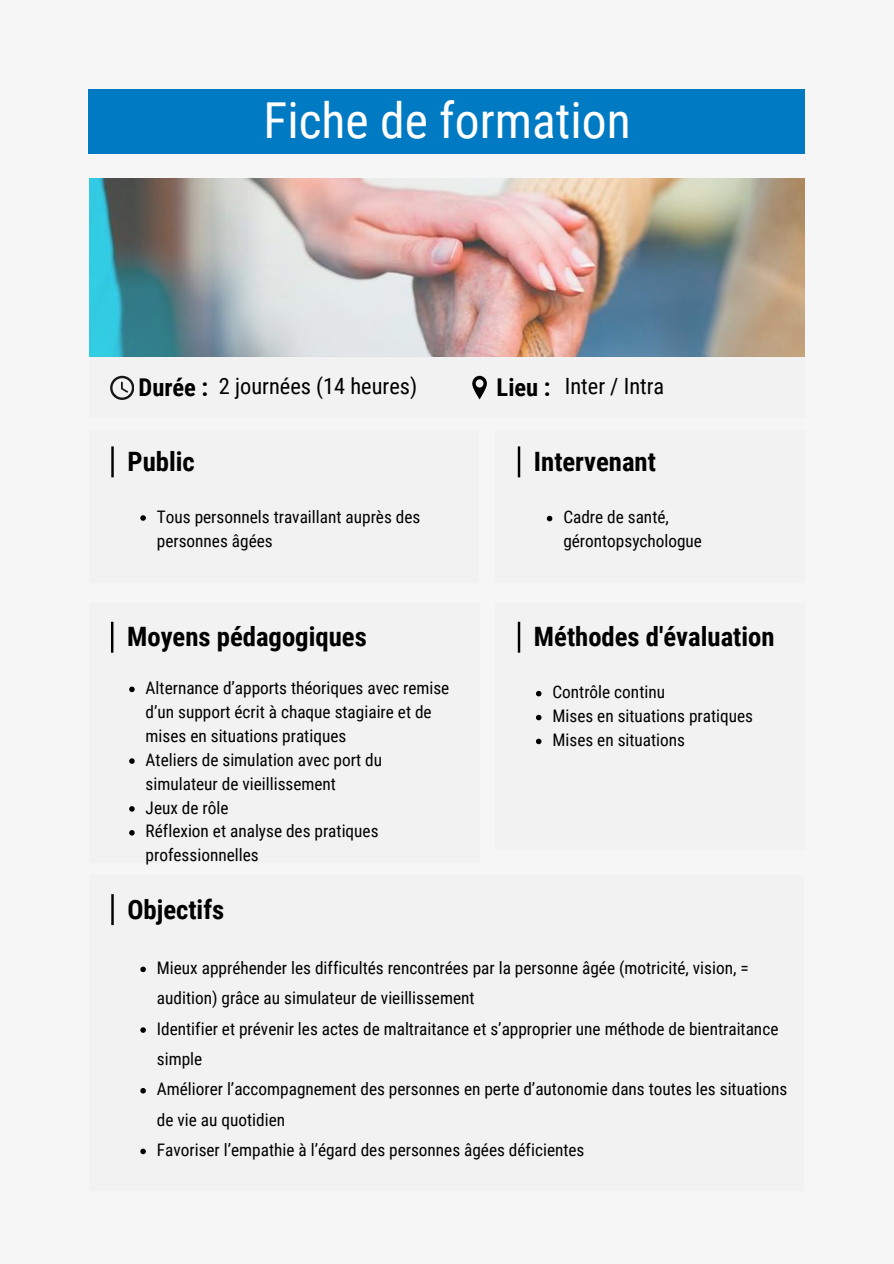
<style>
.page{position:relative;width:894px;height:1264px;background:#fff}
.page>*{position:absolute;margin:0;border:0;box-sizing:border-box;transform-origin:0 0}
.t1{font:49.5px "Roboto Condensed";color:#fff}
.t2{font:700 26.7px "Roboto Condensed";color:#000}
.t3{font:22.35px "Roboto Condensed";color:#000}
.t4{font:17.25px/23.9px "Roboto Condensed";color:#000}
.s1{font-weight:700;font-size:24.45px}
</style>
<div class="page">
<div style="left:0;top:0;width:893px;height:1263px;background:#f6f6f6"></div>
<img style="left:89px;top:178px;width:715px;height:178px">
<div style="left:89px;top:603px;width:390px;height:259px;background:#f2f2f2"></div>
<svg style="left:129px;top:686px;width:6px;height:6px"></svg>
<svg style="left:129px;top:758px;width:6px;height:5px"></svg>
<svg style="left:129px;top:806px;width:6px;height:5px"></svg>
<svg style="left:129px;top:830px;width:6px;height:5px"></svg>
<svg style="left:111px;top:621px;width:2px;height:31px"></svg>
<div style="left:495px;top:603px;width:309px;height:247px;background:#f2f2f2"></div>
<svg style="left:536px;top:691px;width:5px;height:5px"></svg>
<svg style="left:536px;top:714px;width:5px;height:6px"></svg>
<svg style="left:536px;top:738px;width:5px;height:6px"></svg>
<svg style="left:517px;top:621px;width:3px;height:31px"></svg>
<div style="left:89px;top:874px;width:714px;height:316px;background:#f2f2f2"></div>
<svg style="left:140px;top:966px;width:6px;height:6px"></svg>
<svg style="left:140px;top:1027px;width:6px;height:5px"></svg>
<svg style="left:140px;top:1088px;width:6px;height:5px"></svg>
<svg style="left:140px;top:1148px;width:6px;height:6px"></svg>
<svg style="left:111px;top:894px;width:3px;height:31px"></svg>
<div style="left:495px;top:430px;width:309px;height:152px;background:#f2f2f2"></div>
<svg style="left:517px;top:446px;width:3px;height:31px"></svg>
<svg style="left:546px;top:516px;width:6px;height:5px"></svg>
<div style="left:89px;top:430px;width:389px;height:152px;background:#f2f2f2"></div>
<svg style="left:111px;top:446px;width:3px;height:31px"></svg>
<svg style="left:140px;top:515px;width:6px;height:6px"></svg>
<div style="left:89px;top:356px;width:715px;height:62px;background:#f2f2f2"></div>
<svg style="left:110px;top:376px;width:24px;height:23px"></svg>
<svg style="left:472px;top:376px;width:14px;height:23px"></svg>
<div style="left:89px;top:89px;width:715px;height:64px;background:#007ac3"></div>
<h1 class="t1" style="left:263px;top:92px;width:368px">Fiche de formation</h1>
<p class="t3" style="left:138px;top:373px;width:280px"><span class="s1">Durée :</span> 2 journées (14 heures)</p>
<p class="t3" style="left:496px;top:373px;width:169px"><span class="s1">Lieu :</span> Inter / Intra</p>
<h2 class="t2" style="left:127px;top:446px;width:69px">Public</h2>
<h2 class="t2" style="left:534px;top:446px;width:123px">Intervenant</h2>
<p class="t4" style="left:157px;top:505px;width:265px">Tous personnels travaillant auprès des personnes âgées</p>
<p class="t4" style="left:563px;top:505px;width:140px">Cadre de santé, gérontopsychologue</p>
<h2 class="t2" style="left:127px;top:621px;width:241px">Moyens pédagogiques</h2>
<h2 class="t2" style="left:534px;top:621px;width:242px">Méthodes d'évaluation</h2>
<p class="t4" style="left:146px;top:676px;width:305px">Alternance d’apports théoriques avec remise d’un support écrit à chaque stagiaire et de mises en situations pratiques<br>Ateliers de simulation avec port du simulateur de vieillissement<br>Jeux de rôle<br>Réflexion et analyse des pratiques professionnelles</p>
<p class="t4" style="left:552px;top:680px;width:202px">Contrôle continu<br>Mises en situations pratiques<br>Mises en situations</p>
<h2 class="t2" style="left:127px;top:894px;width:98px">Objectifs</h2>
<p class="t4" style="left:157px;top:952px;width:631px;line-height:30.3px">Mieux appréhender les difficultés rencontrées par la personne âgée (motricité, vision, = audition) grâce au simulateur de vieillissement<br>Identifier et prévenir les actes de maltraitance et s’approprier une méthode de bientraitance simple<br>Améliorer l’accompagnement des personnes en perte d’autonomie dans toutes les situations de vie au quotidien<br>Favoriser l’empathie à l’égard des personnes âgées déficientes</p>
</div>
